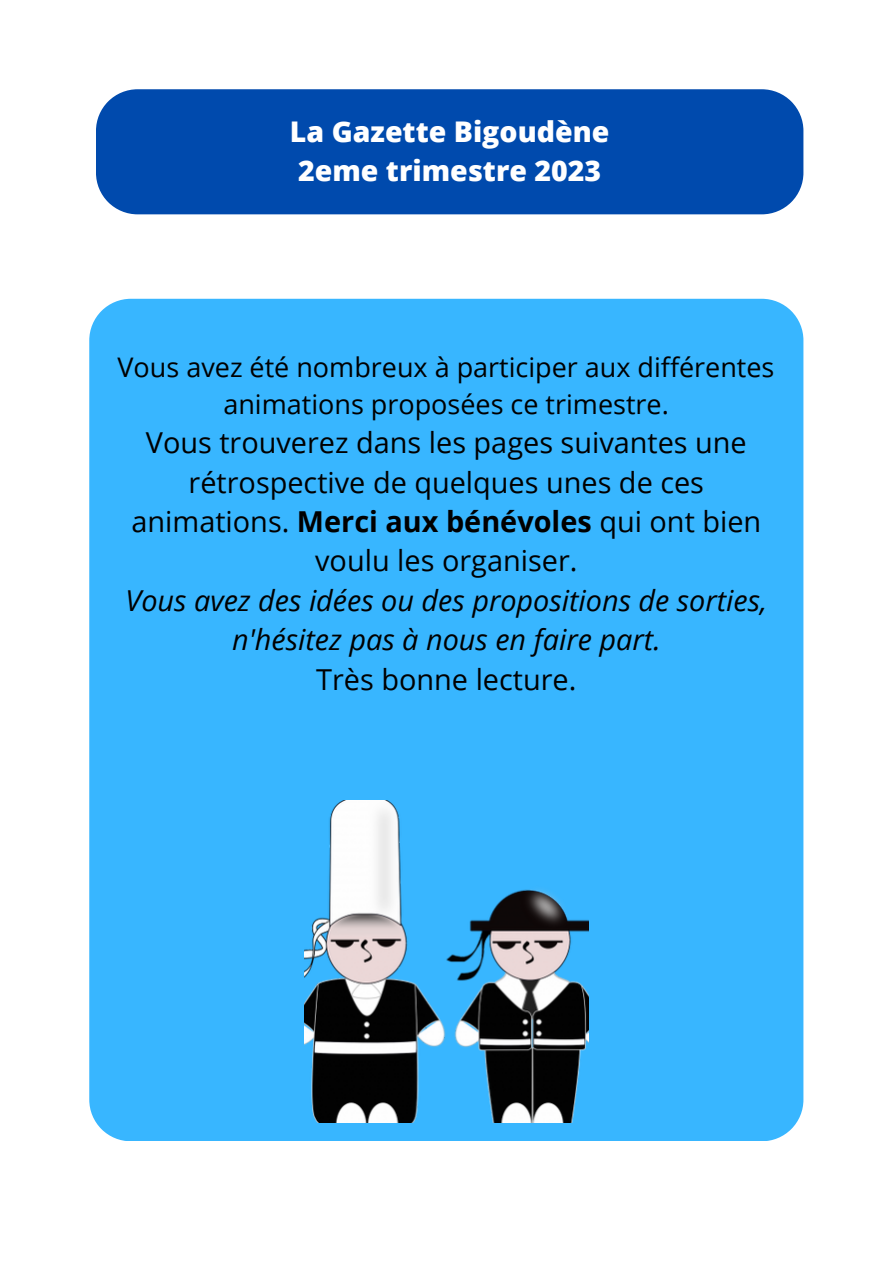
<style>
.page{position:relative;width:893px;height:1264px;background:#fff}
.page>*{position:absolute;margin:0;border:0;box-sizing:border-box;transform-origin:0 0}
.t1{font:28.8px/39.3px "Open Sans";color:#000;text-align:center}
.t2{font:italic 28.8px/39.3px "Open Sans";color:#000;text-align:center}
.t3{font:800 28.5px "Open Sans";color:#fff}
.t4{font:27px/37px "Open Sans";color:#000;text-align:center}
.s1{font-weight:700}
</style>
<div class="page">
<div style="left:96px;top:89px;width:707px;height:125px;background:#004aad"></div>
<div style="left:89px;top:299px;width:714px;height:841px;background:#38b6ff"></div>
<img style="left:305px;top:800px;width:283px;height:322px">
<p class="t3" style="left:290px;top:111px;width:321px">La Gazette Bigoudène</p>
<p class="t3" style="left:298px;top:151px;width:304px">2eme trimestre 2023</p>
<p class="t4" style="left:118px;top:348px;width:658px">Vous avez été nombreux à participer aux différentes animations proposées ce trimestre.</p>
<p class="t1" style="left:131px;top:422px;width:631px">Vous trouverez dans les pages suivantes une rétrospective de quelques unes de ces animations. <span class="s1">Merci aux bénévoles</span> qui ont bien voulu les organiser.</p>
<p class="t2" style="left:126px;top:580px;width:643px">Vous avez des idées ou des propositions de sorties, n'hésitez pas à nous en faire part.</p>
<p class="t1" style="left:316px;top:658px;width:262px">Très bonne lecture.</p>
</div>
